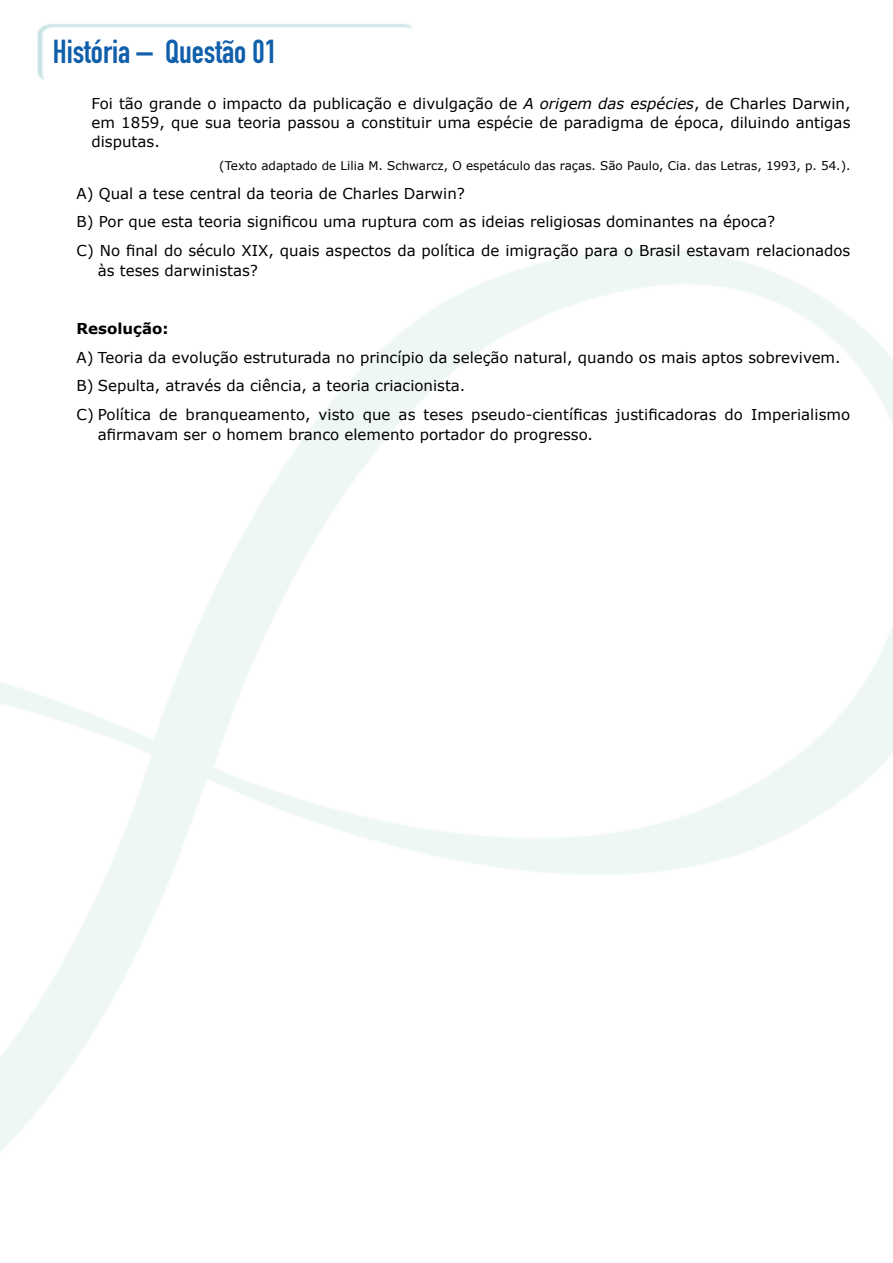
<style>
.page{position:relative;width:893px;height:1263px;background:#fff}
.page>*{position:absolute;margin:0;border:0;box-sizing:border-box;transform-origin:0 0}
.t1{font:32.7px "DIN Engschrift Std";color:#105faa}
.t2{font:15px/28.8px "Verdana";color:#000}
.t3{font:700 15px "Verdana";color:#000}
.t4{font:12px "Verdana";color:#000}
.s1{font-style:italic}
</style>
<div class="page">
<h1 class="t1" style="left:53px;top:33px;width:226px">História – Questão 01</h1>
<p class="t2" style="left:92px;top:94px;width:760px;line-height:18.8px;text-align:justify">Foi tão grande o impacto da publicação e divulgação de <span class="s1">A origem das espécies</span>, de Charles Darwin, em 1859, que sua teoria passou a constituir uma espécie de paradigma de época, diluindo antigas disputas.</p>
<p class="t4" style="left:219px;top:157px;width:633px">(Texto adaptado de Lilia M. Schwarcz, O espetáculo das raças. São Paulo, Cia. das Letras, 1993, p. 54.).</p>
<p class="t2" style="left:77px;top:179px;width:775px">A) Qual a tese central da teoria de Charles Darwin?<br>B) Por que esta teoria significou uma ruptura com as ideias religiosas dominantes na época?<br>C) No final do século XIX, quais aspectos da política de imigração para o Brasil estavam relacionados</p>
<p class="t2" style="left:98px;top:256px;width:162px">às teses darwinistas?</p>
<p class="t3" style="left:77px;top:318px;width:93px">Resolução:</p>
<p class="t2" style="left:77px;top:343px;width:775px">A) Teoria da evolução estruturada no princípio da seleção natural, quando os mais aptos sobrevivem.<br>B) Sepulta, através da ciência, a teoria criacionista.<br>C) Política de branqueamento, visto que as teses pseudo-científicas justificadoras do Imperialismo</p>
<p class="t2" style="left:98px;top:420px;width:497px">afirmavam ser o homem branco elemento portador do progresso.</p>
</div>
